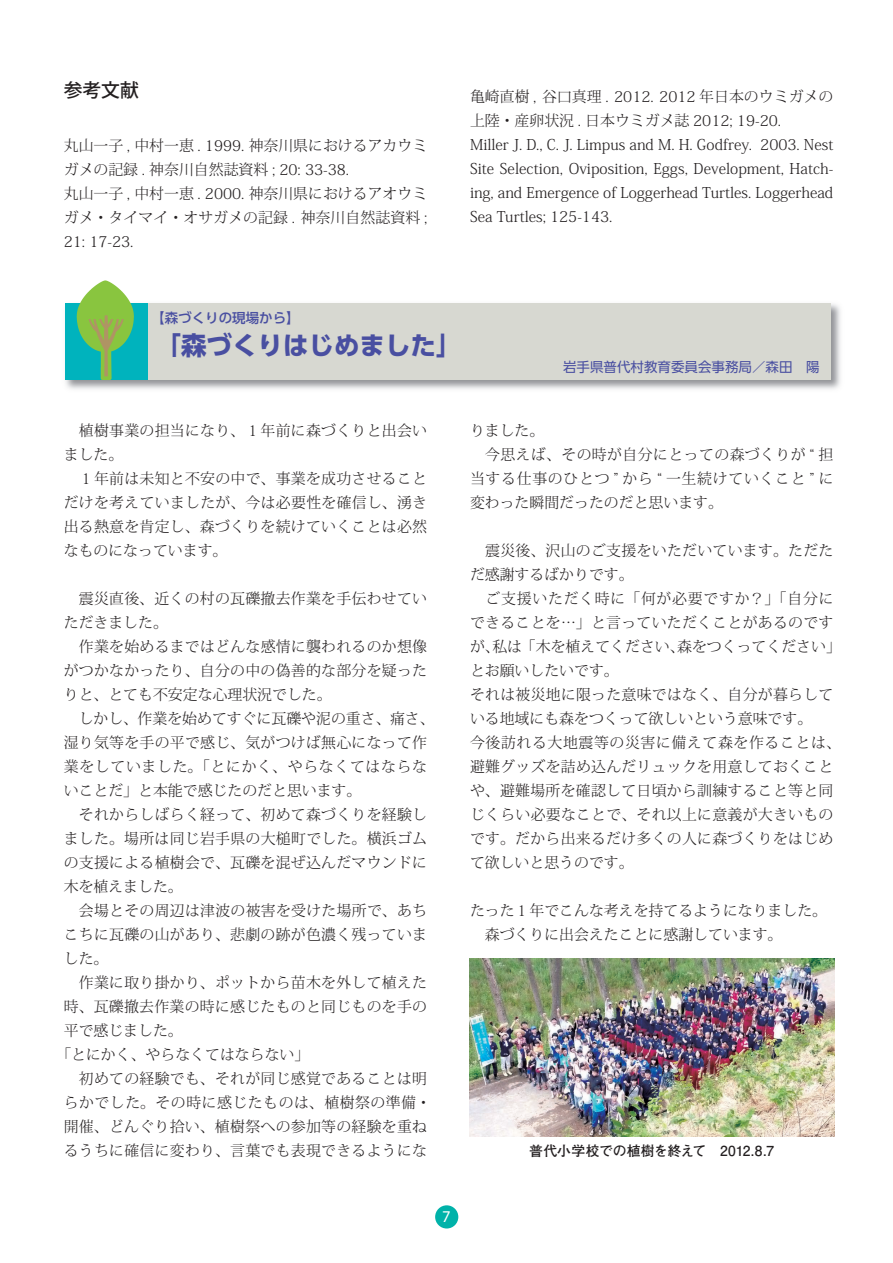
<style>
.page{position:relative;width:893px;height:1263px;background:#fff}
.page>*{position:absolute;margin:0;border:0;box-sizing:border-box;transform-origin:0 0}
.t1{font:700 25.5px "UD Shin Go Pro";color:#494fa1}
.t2{font:500 18.75px "Koz Go Pro";color:#231f20}
.t3{font:16.5px "Myriad Pro";color:#fff}
.t4{font:300 14.85px/24px "Koz Min Pro";letter-spacing:.02em;color:#231f20}
.t5{font:300 14.85px/24px "Koz Min Pro";color:#231f20}
.t6{font:300 14.85px "Koz Min Pro";letter-spacing:.045em;color:#231f20}
.t7{font:700 13.8px "Futo Go B101 Pro";letter-spacing:-.005em;color:#231f20}
.t8{font:13.5px "UD Shin Go Pro";color:#494fa1}
.t9{font:500 13.5px "UD Shin Go Pro";color:#494fa1}
</style>
<div class="page">
<img style="left:65px;top:303px;width:776px;height:86px">
<div style="left:66px;top:303px;width:765px;height:77px;background:#00b3bd"></div>
<div style="left:148px;top:303px;width:683px;height:77px;background:#d7d8d1"></div>
<svg style="left:77px;top:280px;width:57px;height:100px"></svg>
<img style="left:470px;top:959px;width:364px;height:177px">
<div style="left:435px;top:1205px;width:23px;height:23px;background:#00b2a9;border-radius:50%"></div>
<p class="t2" style="left:64px;top:78px;width:76px">参考文献</p>
<p class="t5" style="left:64px;top:133px;width:365px">丸山一子 , 中村一恵 . 1999. 神奈川県におけるアカウミガメの記録 . 神奈川自然誌資料 ; 20: 33-38.<br>丸山一子 , 中村一恵 . 2000. 神奈川県におけるアオウミガメ・タイマイ・オサガメの記録 . 神奈川自然誌資料 ;<br>21: 17-23.</p>
<p class="t5" style="left:470px;top:84px;width:365px">亀崎直樹 , 谷口真理 . 2012. 2012 年日本のウミガメの上陸・産卵状況 . 日本ウミガメ誌 2012; 19-20.<br>Miller J. D., C. J. Limpus and M. H. Godfrey. 2003. Nest Site Selection, Oviposition, Eggs, Development, Hatch&shy;ing, and Emergence of Loggerhead Turtles. Loggerhead Sea Turtles; 125-143.</p>
<p class="t9" style="left:151px;top:307px;width:150px">【森づくりの現場から】</p>
<p class="t1" style="left:155px;top:325px;width:308px">「森づくりはじめました」</p>
<p class="t4" style="left:64px;top:418px;width:365px">　植樹事業の担当になり、１年前に森づくりと出会いました。<br>　１年前は未知と不安の中で、事業を成功させることだけを考えていましたが、今は必要性を確信し、湧き出る熱意を肯定し、森づくりを続けていくことは必然なものになっています。</p>
<p class="t4" style="left:64px;top:586px;width:365px">　震災直後、近くの村の瓦礫撤去作業を手伝わせてい</p>
<p class="t4" style="left:64px;top:610px;width:106px">ただきました。</p>
<p class="t4" style="left:64px;top:634px;width:365px">　作業を始めるまではどんな感情に襲われるのか想像</p>
<p class="t4" style="left:64px;top:658px;width:365px">がつかなかったり、自分の中の偽善的な部分を疑った</p>
<p class="t5" style="left:64px;top:682px;width:269px">りと、とても不安定な心理状況でした。</p>
<p class="t5" style="left:64px;top:706px;width:372px">　しかし、作業を始めてすぐに瓦礫や泥の重さ、痛さ、</p>
<p class="t4" style="left:64px;top:730px;width:365px">湿り気等を手の平で感じ、気がつけば無心になって作</p>
<p class="t6" style="left:64px;top:756px;width:365px">業をしていました。「とにかく、やらなくてはならな</p>
<p class="t5" style="left:64px;top:778px;width:299px">いことだ」と本能で感じたのだと思います。</p>
<p class="t4" style="left:64px;top:802px;width:365px">　それからしばらく経って、初めて森づくりを経験し</p>
<p class="t4" style="left:64px;top:826px;width:365px">ました。場所は同じ岩手県の大槌町でした。横浜ゴム</p>
<p class="t4" style="left:64px;top:850px;width:365px">の支援による植樹会で、瓦礫を混ぜ込んだマウンドに</p>
<p class="t5" style="left:64px;top:874px;width:121px">木を植えました。</p>
<p class="t4" style="left:64px;top:898px;width:365px">　会場とその周辺は津波の被害を受けた場所で、あち</p>
<p class="t4" style="left:64px;top:922px;width:365px">こちに瓦礫の山があり、悲劇の跡が色濃く残っていま</p>
<p class="t4" style="left:64px;top:946px;width:46px">した。</p>
<p class="t4" style="left:64px;top:970px;width:365px">　作業に取り掛かり、ポットから苗木を外して植えた</p>
<p class="t4" style="left:64px;top:994px;width:365px">時、瓦礫撤去作業の時に感じたものと同じものを手の</p>
<p class="t5" style="left:64px;top:1018px;width:121px">平で感じました。</p>
<p class="t5" style="left:56px;top:1042px;width:254px">「とにかく、やらなくてはならない」</p>
<p class="t4" style="left:64px;top:1066px;width:365px">　初めての経験でも、それが同じ感覚であることは明</p>
<p class="t4" style="left:64px;top:1090px;width:369px">らかでした。その時に感じたものは、植樹祭の準備・</p>
<p class="t4" style="left:64px;top:1114px;width:365px">開催、どんぐり拾い、植樹祭への参加等の経験を重ね</p>
<p class="t4" style="left:64px;top:1138px;width:365px">るうちに確信に変わり、言葉でも表現できるようにな</p>
<p class="t8" style="left:563px;top:355px;width:258px">岩手県普代村教育委員会事務局／森田　陽</p>
<p class="t4" style="left:470px;top:418px;width:365px">りました。<br>　今思えば、その時が自分にとっての森づくりが “ 担当する仕事のひとつ ” から “ 一生続けていくこと ” に変わった瞬間だったのだと思います。</p>
<p class="t4" style="left:470px;top:538px;width:372px">　震災後、沢山のご支援をいただいています。ただただ感謝するばかりです。<br>　ご支援いただく時に「何が必要ですか？」「自分にできることを…」と言っていただくことがあるのですが、私は「木を植えてください、森をつくってください」とお願いしたいです。<br>それは被災地に限った意味ではなく、自分が暮らしている地域にも森をつくって欲しいという意味です。<br>今後訪れる大地震等の災害に備えて森を作ることは、避難グッズを詰め込んだリュックを用意しておくことや、避難場所を確認して日頃から訓練すること等と同じくらい必要なことで、それ以上に意義が大きいものです。だから出来るだけ多くの人に森づくりをはじめて欲しいと思うのです。</p>
<p class="t5" style="left:470px;top:898px;width:359px">たった１年でこんな考えを持てるようになりました。　森づくりに出会えたことに感謝しています。</p>
<p class="t7" style="left:529px;top:1140px;width:247px">普代小学校での植樹を終えて　2012.8.7</p>
<p class="t3" style="left:442px;top:1206px;width:10px">7</p>
</div>
